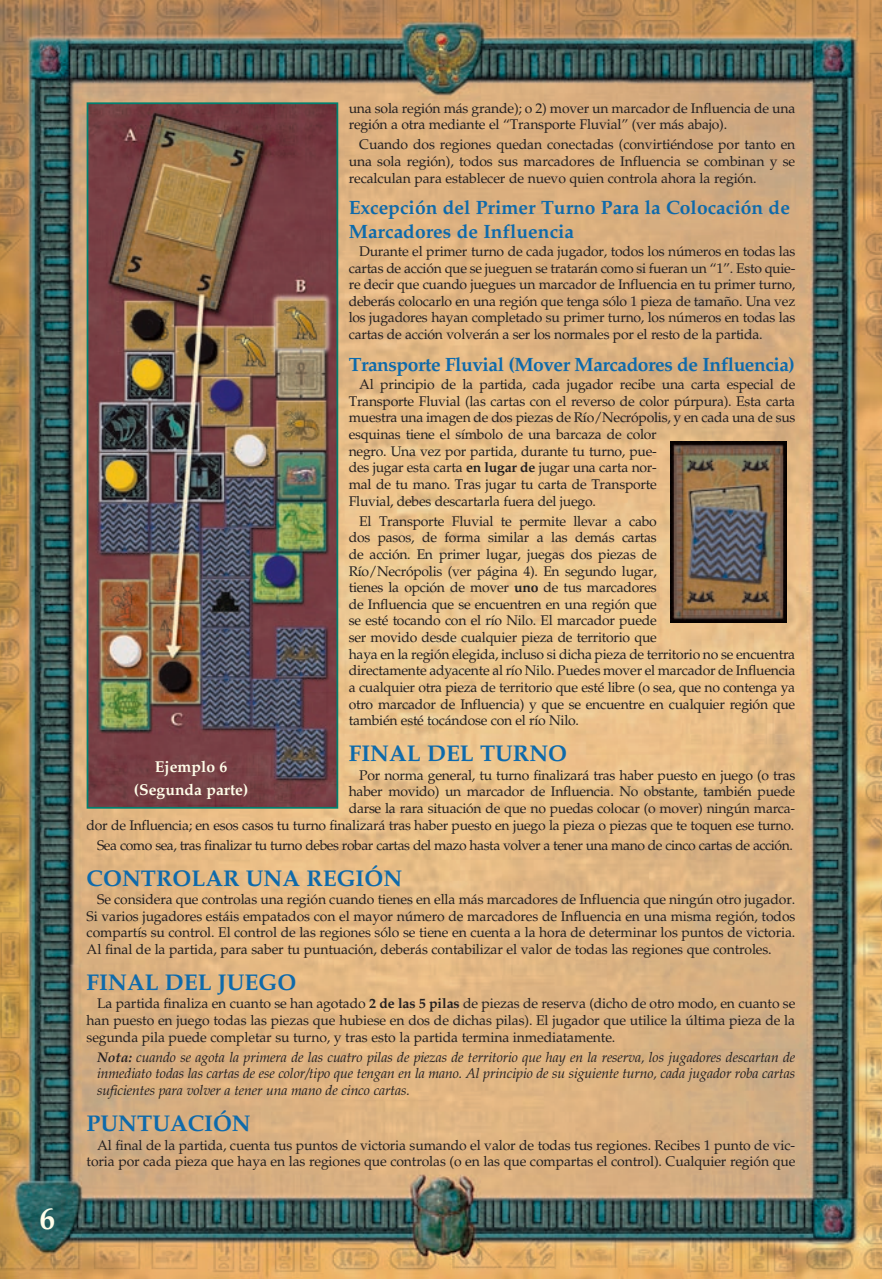
<style>
.page{position:relative;width:882px;height:1279px;background:#fff}
.page>*{position:absolute;margin:0;border:0;box-sizing:border-box;transform-origin:0 0}
.t1{font:700 31.5px "Palatino LT Std";color:#fffde9}
.t2{font:700 22.75px "Palatino LT Std";color:#0e6aab}
.t3{font:700 19.25px/23.1px "Palatino LT Std";color:#0e6aab}
.t4{font:700 19.25px "Palatino LT Std";letter-spacing:-.025em;color:#0e6aab}
.t5{font:700 15.75px/23.8px "Palatino LT Std";color:#fffde9;text-align:center}
.t6{font:14px/16.6px "Palatino LT Std";letter-spacing:-.02em;color:#231f20;text-align:justify}
.t7{font:italic 14px/16.6px "Palatino LT Std";letter-spacing:-.01em;color:#231f20;text-align:justify}
.s1{font-weight:700}
</style>
<div class="page">
<img style="left:0;top:1px;width:882px;height:1278px">
<img style="left:90px;top:105px;width:245px;height:701px">
<div style="left:87px;top:102px;width:251px;height:707px;border:2px solid #008070"></div>
<img style="left:671px;top:441px;width:116px;height:181px">
<h1 class="t1" style="left:39px;top:1200px;width:17px">6</h1>
<p class="t6" style="left:349px;top:100px;width:448px">una sola región más grande); o 2) mover un marcador de Influencia de una región a otra mediante el “Transporte Fluvial” (ver más abajo).</p>
<p class="t6" style="left:349px;top:136px;width:448px;text-indent:10px">Cuando dos regiones quedan conectadas (convirtiéndose por tanto en una sola región), todos sus marcadores de Influencia se combinan y se recalculan para establecer de nuevo quien controla ahora la región.</p>
<h3 class="t3" style="left:349px;top:197px;width:443px">Excepción del Primer Turno Para la Colocación de<br>Marcadores de Influencia</h3>
<p class="t6" style="left:349px;top:243px;width:448px;text-indent:10px">Durante el primer turno de cada jugador, todos los números en todas las cartas de acción que se jueguen se tratarán como si fueran un “1”. Esto quie&shy;re decir que cuando juegues un marcador de Influencia en tu primer turno, deberás colocarlo en una región que tenga sólo 1 pieza de tamaño. Una vez los jugadores hayan completado su primer turno, los números en todas las cartas de acción volverán a ser los normales por el resto de la partida.</p>
<h3 class="t4" style="left:349px;top:353px;width:448px">Transporte Fluvial (Mover Marcadores de Influencia)</h3>
<p class="t6" style="left:349px;top:376px;width:448px;text-align:left;text-indent:10px">Al principio de la partida, cada jugador recibe una carta especial de Transporte Fluvial (las cartas con el reverso de color púrpura). Esta carta muestra una imagen de dos piezas de Río/Necrópolis, y en cada una de sus esquinas tiene el símbolo de una barcaza de color<br>negro. Una vez por partida, durante tu turno, pue-<br>des jugar esta carta <span class="s1">en lugar de</span> jugar una carta nor-<br>mal de tu mano. Tras jugar tu carta de Transporte<br>Fluvial, debes descartarla fuera del juego.</p>
<p class="t6" style="left:349px;top:513px;width:448px;text-align:left;text-indent:10px">El Transporte Fluvial te permite llevar a cabo<br>dos pasos, de forma similar a las demás cartas<br>de acción. En primer lugar, juegas dos piezas de<br>Río/Necrópolis (ver página 4). En segundo lugar,<br>tienes la opción de mover <span class="s1">uno</span> de tus marcadores<br>de Influencia que se encuentren en una región que<br>se esté tocando con el río Nilo. El marcador puede<br>ser movido desde cualquier pieza de territorio que<br>haya en la región elegida, incluso si dicha pieza de territorio no se encuentra directamente adyacente al río Nilo. Puedes mover el marcador de Influencia a cualquier otra pieza de territorio que esté libre (o sea, que no contenga ya otro marcador de Influencia) y que se encuentre en cualquier región que también esté tocándose con el río Nilo.</p>
<h2 class="t2" style="left:349px;top:740px;width:220px">FINAL DEL TURNO</h2>
<p class="t6" style="left:87px;top:767px;width:710px;text-align:right">Por norma general, tu turno finalizará tras haber puesto en juego (o tras<br>haber movido) un marcador de Influencia. No obstante, también puede<br>darse la rara situación de que no puedas colocar (o mover) ningún marca-<br>dor de Influencia; en esos casos tu turno finalizará tras haber puesto en juego la pieza o piezas que te toquen ese turno.</p>
<p class="t6" style="left:97px;top:837px;width:697px">Sea como sea, tras finalizar tu turno debes robar cartas del mazo hasta volver a tener una mano de cinco cartas de acción.</p>
<h2 class="t2" style="left:87px;top:865px;width:317px">CONTROLAR UNA REGIÓN</h2>
<p class="t6" style="left:87px;top:891px;width:710px;text-indent:10px">Se considera que controlas una región cuando tienes en ella más marcadores de Influencia que ningún otro jugador.<br>Si varios jugadores estáis empatados con el mayor número de marcadores de Influencia en una misma región, todos compartís su control. El control de las regiones sólo se tiene en cuenta a la hora de determinar los puntos de victoria.<br>Al final de la partida, para saber tu puntuación, deberás contabilizar el valor de todas las regiones que controles.</p>
<h2 class="t2" style="left:87px;top:969px;width:211px">FINAL DEL JUEGO</h2>
<p class="t6" style="left:87px;top:996px;width:710px;text-indent:10px">La partida finaliza en cuanto se han agotado <span class="s1">2 de las 5 pilas</span> de piezas de reserva (dicho de otro modo, en cuanto se han puesto en juego todas las piezas que hubiese en dos de dichas pilas). El jugador que utilice la última pieza de la segunda pila puede completar su turno, y tras esto la partida termina inmediatamente.</p>
<p class="t7" style="left:97px;top:1049px;width:700px"><span class="s1">Nota:</span> cuando se agota la primera de las cuatro pilas de piezas de territorio que hay en la reserva, los jugadores descartan de inmediato todas las cartas de ese color/tipo que tengan en la mano. Al principio de su siguiente turno, cada jugador roba cartas suficientes para volver a tener una mano de cinco cartas.</p>
<h2 class="t2" style="left:87px;top:1110px;width:166px">PUNTUACIÓN</h2>
<p class="t6" style="left:87px;top:1137px;width:710px;text-align:right">Al final de la partida, cuenta tus puntos de victoria sumando el valor de todas tus regiones. Recibes 1 punto de vic&shy;toria por cada pieza que haya en las regiones que controlas (o en las que compartas el control). Cualquier región que</p>
<p class="t5" style="left:134px;top:754px;width:116px">Ejemplo 6 (Segunda parte)</p>
</div>
